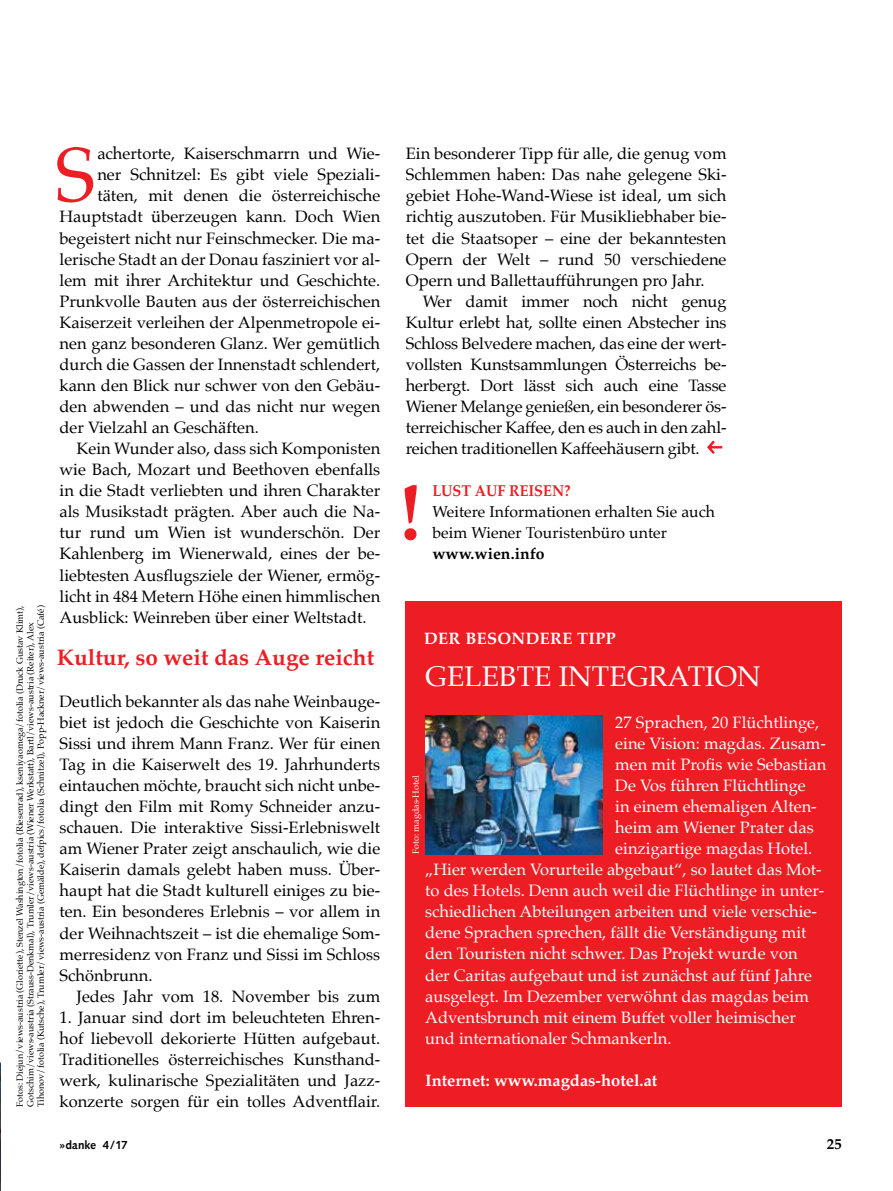
<style>
.page{position:relative;width:893px;height:1191px;background:#fff}
.page>*{position:absolute;margin:0;border:0;box-sizing:border-box;transform-origin:0 0}
.t1{font:700 79.2px "Palatino";color:#ed1d24}
.t2{font:76.8px "Palatino";color:#ed1d24}
.t3{font:28.5px "Palatino";color:#fff}
.t4{font:700 22.5px "Palatino";color:#ed1d24}
.t5{font:16.5px/21px "Palatino";color:#000;text-align:justify}
.t6{font:16.5px "Palatino";color:#fff}
.t7{font:700 16.5px "Palatino";color:#fff}
.t8{font:700 16.5px "Palatino";letter-spacing:.02em;color:#fff}
.t9{font:15.75px/21px "Palatino";letter-spacing:.005em;color:#000}
.t10{font:700 15.75px "Palatino";color:#ed1d24;scale:.92 1}
.t11{font:700 15.75px "Palatino";letter-spacing:.005em;color:#000}
.t12{font:700 15px "Palatino";color:#000}
.t13{font:12px "Malteser Syntax";letter-spacing:.02em;color:#000}
.t14{font:9px/10.5px "Palatino";color:#000}
.t15{font:9px "Palatino";color:#fff}
</style>
<div class="page">
<div style="left:406px;top:601px;width:436px;height:505px;background:#ed1d24"></div>
<svg style="left:707px;top:440px;width:16px;height:14px"></svg>
<img style="left:0;top:1062px;width:1px;height:129px">
<img style="left:426px;top:715px;width:177px;height:139px">
<p class="t14" style="left:15px;top:1106px;width:503px;rotate:-90deg">Fotos: Diejun/views-austria (Gloriette), Stenzel Washington/fotolia (Riesenrad), kseniyaomega/fotolia (Druck Gustav Klimt),<br>Gotschim/views-austria (Strauss-Denkmal), Trumler/views-austria (Wiener Werkstatt), Bartl/views-austria (Reiter), Alex<br>Tihonov/fotolia (Kutsche), Trumler/views-austria (Gemälde), defpics/fotolia (Schnitzel), Popp-Hackner/views-austria (Café)</p>
<h2 class="t2" style="left:55px;top:111px;width:42px">S</h2>
<p class="t5" style="left:97px;top:143px;width:284px">achertorte, Kaiserschmarrn und Wie-</p>
<p class="t5" style="left:97px;top:164px;width:284px">ner Schnitzel: Es gibt viele Speziali-</p>
<p class="t5" style="left:97px;top:185px;width:284px">täten, mit denen die österreichische</p>
<p class="t5" style="left:60px;top:206px;width:322px">Hauptstadt überzeugen kann. Doch Wien</p>
<p class="t5" style="left:60px;top:227px;width:322px">begeistert nicht nur Feinschmecker. Die ma-</p>
<p class="t5" style="left:60px;top:248px;width:322px">lerische Stadt an der Donau fasziniert vor al-</p>
<p class="t5" style="left:60px;top:269px;width:322px">lem mit ihrer Architektur und Geschichte.</p>
<p class="t5" style="left:60px;top:290px;width:322px">Prunkvolle Bauten aus der österreichischen</p>
<p class="t5" style="left:60px;top:311px;width:322px">Kaiserzeit verleihen der Alpenmetropole ei-</p>
<p class="t5" style="left:60px;top:333px;width:322px">nen ganz besonderen Glanz. Wer gemütlich</p>
<p class="t5" style="left:60px;top:354px;width:322px">durch die Gassen der Innenstadt schlendert,</p>
<p class="t5" style="left:60px;top:375px;width:322px">kann den Blick nur schwer von den Gebäu-</p>
<p class="t5" style="left:60px;top:396px;width:322px">den abwenden – und das nicht nur wegen</p>
<p class="t5" style="left:60px;top:417px;width:201px">der Vielzahl an Geschäften.</p>
<p class="t5" style="left:77px;top:438px;width:305px">Kein Wunder also, dass sich Komponisten</p>
<p class="t5" style="left:60px;top:459px;width:322px">wie Bach, Mozart und Beethoven ebenfalls</p>
<p class="t5" style="left:60px;top:480px;width:322px">in die Stadt verliebten und ihren Charakter</p>
<p class="t5" style="left:60px;top:501px;width:322px">als Musikstadt prägten. Aber auch die Na-</p>
<p class="t5" style="left:60px;top:522px;width:322px">tur rund um Wien ist wunderschön. Der</p>
<p class="t5" style="left:60px;top:543px;width:322px">Kahlenberg im Wienerwald, eines der be-</p>
<p class="t5" style="left:60px;top:564px;width:322px">liebtesten Ausflugsziele der Wiener, ermög-</p>
<p class="t5" style="left:60px;top:585px;width:322px">licht in 484 Metern Höhe einen himmlischen</p>
<p class="t5" style="left:60px;top:606px;width:309px">Ausblick: Weinreben über einer Weltstadt.</p>
<h3 class="t4" style="left:57px;top:637px;width:319px">Kultur, so weit das Auge reicht</h3>
<p class="t5" style="left:60px;top:690px;width:322px">Deutlich bekannter als das nahe Weinbauge&shy;biet ist jedoch die Geschichte von Kaiserin Sissi und ihrem Mann Franz. Wer für einen Tag in die Kaiserwelt des 19. Jahrhunderts eintauchen möchte, braucht sich nicht unbe&shy;dingt den Film mit Romy Schneider anzu&shy;schauen. Die interaktive Sissi-Erlebniswelt am Wiener Prater zeigt anschaulich, wie die Kaiserin damals gelebt haben muss. Über&shy;haupt hat die Stadt kulturell einiges zu bie&shy;ten. Ein besonderes Erlebnis – vor allem in der Weihnachtszeit – ist die ehemalige Som&shy;merresidenz von Franz und Sissi im Schloss Schönbrunn.</p>
<p class="t5" style="left:77px;top:985px;width:305px">Jedes Jahr vom 18. November bis zum</p>
<p class="t5" style="left:60px;top:1006px;width:322px">1. Januar sind dort im beleuchteten Ehren&shy;hof liebevoll dekorierte Hütten aufgebaut.<br>Traditionelles österreichisches Kunsthand&shy;werk, kulinarische Spezialitäten und Jazz&shy;konzerte sorgen für ein tolles Adventflair.</p>
<p class="t5" style="left:406px;top:143px;width:322px">Ein besonderer Tipp für alle, die genug vom Schlemmen haben: Das nahe gelegene Ski&shy;gebiet Hohe-Wand-Wiese ist ideal, um sich richtig auszutoben. Für Musikliebhaber bie&shy;tet die Staatsoper – eine der bekanntesten Opern der Welt – rund 50 verschiedene Opern und Ballettaufführungen pro Jahr.</p>
<p class="t5" style="left:406px;top:290px;width:322px;text-indent:17px">Wer damit immer noch nicht genug Kultur erlebt hat, sollte einen Abstecher ins Schloss Belvedere machen, das eine der wert&shy;vollsten Kunstsammlungen Österreichs be&shy;herbergt. Dort lässt sich auch eine Tasse Wiener Melange genießen, ein besonderer ös&shy;terreichischer Kaffee, den es auch in den zahl&shy;reichen traditionellen Kaffeehäusern gibt.</p>
<h1 class="t1" style="left:399px;top:445px;width:24px">!</h1>
<p class="t10" style="left:432px;top:477px;width:152px">LUST AUF REISEN?</p>
<p class="t9" style="left:432px;top:501px;width:284px">Weitere Informationen erhalten Sie auch beim Wiener Touristenbüro unter</p>
<p class="t11" style="left:432px;top:540px;width:114px">www.wien.info</p>
<p class="t8" style="left:424px;top:624px;width:193px">DER BESONDERE TIPP</p>
<h3 class="t3" style="left:425px;top:652px;width:337px">GELEBTE INTEGRATION</h3>
<p class="t6" style="left:615px;top:708px;width:205px">27 Sprachen, 20 Flüchtlinge,</p>
<p class="t6" style="left:615px;top:729px;width:212px">eine Vision: magdas. Zusam-</p>
<p class="t6" style="left:615px;top:750px;width:212px">men mit Profis wie Sebastian</p>
<p class="t6" style="left:615px;top:771px;width:192px">De Vos führen Flüchtlinge</p>
<p class="t6" style="left:615px;top:792px;width:203px">in einem ehemaligen Alten-</p>
<p class="t6" style="left:615px;top:813px;width:200px">heim am Wiener Prater das</p>
<p class="t6" style="left:615px;top:834px;width:199px">einzigartige magdas Hotel.</p>
<p class="t6" style="left:425px;top:856px;width:398px">„Hier werden Vorurteile abgebaut“, so lautet das Mot-</p>
<p class="t6" style="left:425px;top:877px;width:400px">to des Hotels. Denn auch weil die Flüchtlinge in unter-</p>
<p class="t6" style="left:425px;top:898px;width:393px">schiedlichen Abteilungen arbeiten und viele verschie-</p>
<p class="t6" style="left:425px;top:919px;width:383px">dene Sprachen sprechen, fällt die Verständigung mit</p>
<p class="t6" style="left:425px;top:940px;width:374px">den Touristen nicht schwer. Das Projekt wurde von</p>
<p class="t6" style="left:425px;top:961px;width:388px">der Caritas aufgebaut und ist zunächst auf fünf Jahre</p>
<p class="t6" style="left:425px;top:982px;width:385px">ausgelegt. Im Dezember verwöhnt das magdas beim</p>
<p class="t6" style="left:425px;top:1003px;width:372px">Adventsbrunch mit einem Buffet voller heimischer</p>
<p class="t6" style="left:425px;top:1024px;width:248px">und internationaler Schmankerln.</p>
<p class="t7" style="left:425px;top:1066px;width:234px">Internet: www.magdas-hotel.at</p>
<p class="t15" style="left:408px;top:854px;width:80px;rotate:-90deg">Foto: magdas-Hotel</p>
<p class="t13" style="left:60px;top:1138px;width:70px">»danke 4/17</p>
<p class="t12" style="left:827px;top:1131px;width:16px">25</p>
</div>
